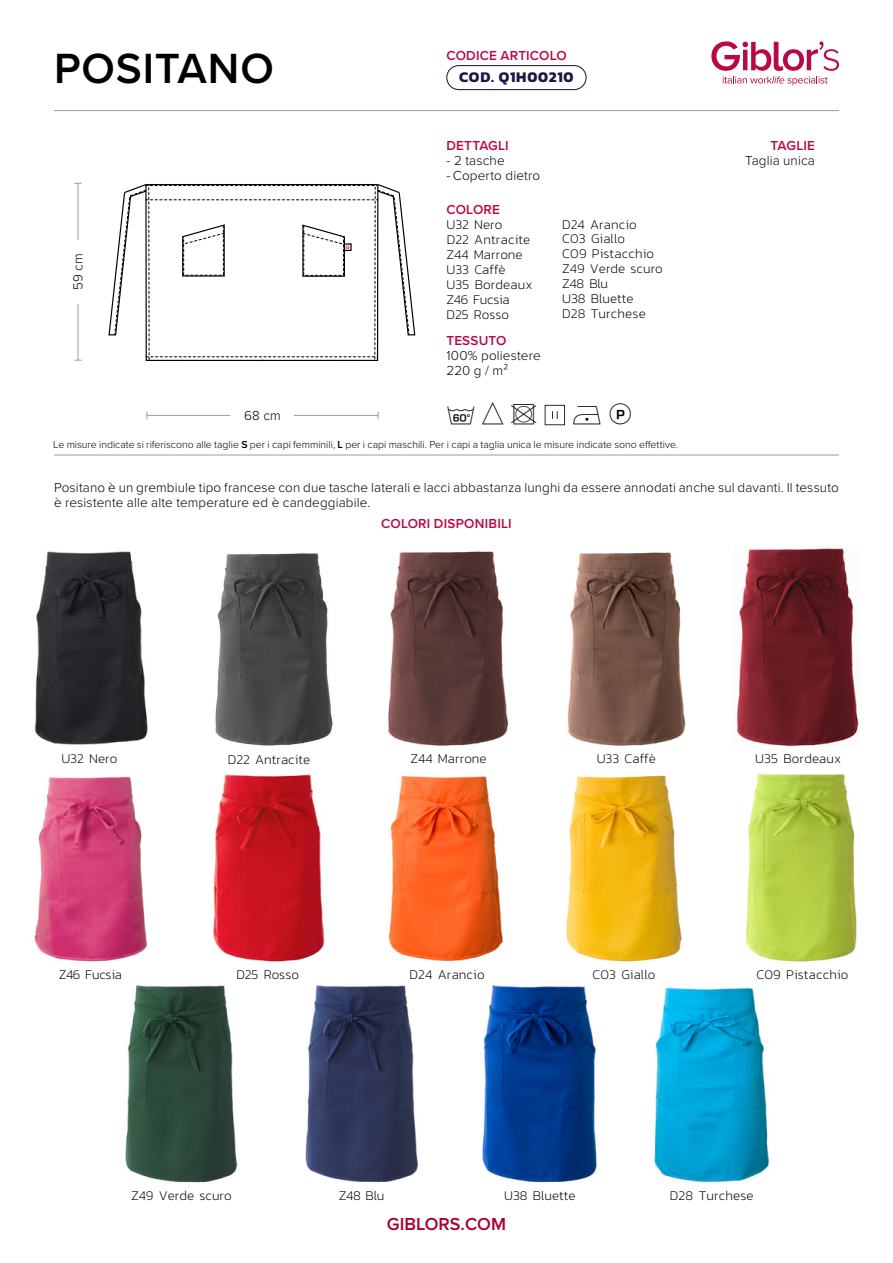
<style>
.page{position:relative;width:893px;height:1263px;background:#fff}
.page>*{position:absolute;margin:0;border:0;box-sizing:border-box;transform-origin:0 0}
.t1{font:600 43.8px "Proxima Nova";letter-spacing:.025em;color:#000}
.t2{font:600 18px "Proxima Nova";color:#a90034}
.t3{font:700 15px "Kanit";letter-spacing:.05em;color:#1e1646}
.t4{font:200 13.5px/14.9px "Kanit";color:#000}
.t5{font:300 13.5px/15px "Proxima Nova";letter-spacing:.01em;color:#000}
.t6{font:600 13.5px "Proxima Nova";letter-spacing:.015em;color:#b90845}
.t7{font:200 13.5px "Kanit";letter-spacing:-.025em;color:#000}
.t8{font:300 10.5px "Proxima Nova";color:#000}
.s1{font-weight:600}
</style>
<div class="page">
<svg style="left:711px;top:41px;width:128px;height:44px"></svg>
<hr style="left:54px;top:110px;width:785px;height:1px;background:#9d9d9c">
<hr style="left:54px;top:455px;width:785px;height:1px;background:#9d9d9c">
<svg style="left:545px;top:405px;width:20px;height:20px"></svg>
<div style="left:446px;top:65px;width:141px;height:25px;border:1px solid #1e1646;border-radius:12px"></div>
<hr style="left:78px;top:183px;width:1px;height:177px;background:#9d9d9c">
<div style="left:72px;top:240px;width:10px;height:64px;background:#fff"></div>
<svg style="left:108px;top:184px;width:308px;height:177px"></svg>
<hr style="left:147px;top:415px;width:231px;height:1px;background:#9d9d9c">
<div style="left:231px;top:409px;width:63px;height:11px;background:#fff"></div>
<img style="left:213px;top:774px;width:112px;height:188px">
<img style="left:745px;top:773px;width:112px;height:189px">
<img style="left:34px;top:776px;width:113px;height:186px">
<img style="left:566px;top:775px;width:116px;height:187px">
<img style="left:388px;top:775px;width:115px;height:186px">
<img style="left:125px;top:985px;width:113px;height:198px">
<img style="left:654px;top:987px;width:116px;height:195px">
<img style="left:482px;top:985px;width:115px;height:198px">
<img style="left:305px;top:985px;width:113px;height:198px">
<img style="left:34px;top:551px;width:114px;height:194px">
<img style="left:388px;top:551px;width:121px;height:195px">
<img style="left:736px;top:548px;width:123px;height:198px">
<img style="left:567px;top:552px;width:119px;height:194px">
<img style="left:215px;top:553px;width:118px;height:193px">
<h1 class="t1" style="left:54px;top:36px;width:222px">POSITANO</h1>
<p class="t5" style="left:70px;top:290px;width:38px;rotate:-90deg">59 cm</p>
<p class="t5" style="left:244px;top:407px;width:38px">68 cm</p>
<p class="t6" style="left:446px;top:46px;width:122px">CODICE ARTICOLO</p>
<p class="t3" style="left:459px;top:66px;width:116px">COD. Q1H00210</p>
<p class="t6" style="left:446px;top:136px;width:64px">DETTAGLI</p>
<p class="t5" style="left:446px;top:152px;width:60px">- 2 tasche</p>
<p class="t5" style="left:446px;top:167px;width:95px">- Coperto dietro</p>
<p class="t6" style="left:446px;top:199px;width:55px">COLORE</p>
<p class="t4" style="left:446px;top:217px;width:57px">U32 Nero</p>
<p class="t4" style="left:446px;top:247px;width:88px">Z44 Marrone<br>U33 Caffè<br>U35 Bordeaux<br>Z46 Fucsia<br>D25 Rosso</p>
<p class="t4" style="left:447px;top:232px;width:85px">D22 Antracite</p>
<p class="t6" style="left:446px;top:331px;width:61px">TESSUTO</p>
<p class="t5" style="left:446px;top:348px;width:96px">100% poliestere<br>220 g / m²</p>
<p class="t4" style="left:562px;top:217px;width:102px">D24 Arancio<br>C03 Giallo<br>C09 Pistacchio<br>Z49 Verde scuro<br>Z48 Blu<br>U38 Bluette<br>D28 Turchese</p>
<p class="t8" style="left:53px;top:436px;width:626px">Le misure indicate si riferiscono alle taglie <span class="s1">S</span> per i capi femminili, <span class="s1">L</span> per i capi maschili. Per i capi a taglia unica le misure indicate sono effettive.</p>
<p class="t6" style="left:770px;top:136px;width:46px">TAGLIE</p>
<p class="t5" style="left:745px;top:152px;width:71px">Taglia unica</p>
<p class="t5" style="left:54px;top:480px;width:786px">Positano è un grembiule tipo francese con due tasche laterali e lacci abbastanza lunghi da essere annodati anche sul davanti. Il tessuto è resistente alle alte temperature ed è candeggiabile.</p>
<p class="t6" style="left:381px;top:513px;width:132px">COLORI DISPONIBILI</p>
<p class="t4" style="left:61px;top:751px;width:57px">U32 Nero</p>
<p class="t4" style="left:228px;top:752px;width:84px">D22 Antracite</p>
<p class="t4" style="left:410px;top:751px;width:78px">Z44 Marrone</p>
<p class="t4" style="left:597px;top:751px;width:61px">U33 Caffè</p>
<p class="t4" style="left:755px;top:751px;width:88px">U35 Bordeaux</p>
<p class="t7" style="left:59px;top:965px;width:65px">Z46 Fucsia</p>
<p class="t4" style="left:236px;top:967px;width:64px">D25 Rosso</p>
<p class="t4" style="left:410px;top:967px;width:77px">D24 Arancio</p>
<p class="t4" style="left:592px;top:967px;width:64px">C03 Giallo</p>
<p class="t4" style="left:756px;top:967px;width:94px">C09 Pistacchio</p>
<p class="t4" style="left:131px;top:1188px;width:102px">Z49 Verde scuro</p>
<p class="t4" style="left:339px;top:1188px;width:47px">Z48 Blu</p>
<p class="t4" style="left:504px;top:1188px;width:73px">U38 Bluette</p>
<p class="t4" style="left:670px;top:1188px;width:85px">D28 Turchese</p>
<h2 class="t2" style="left:387px;top:1210px;width:121px">GIBLORS.COM</h2>
</div>
